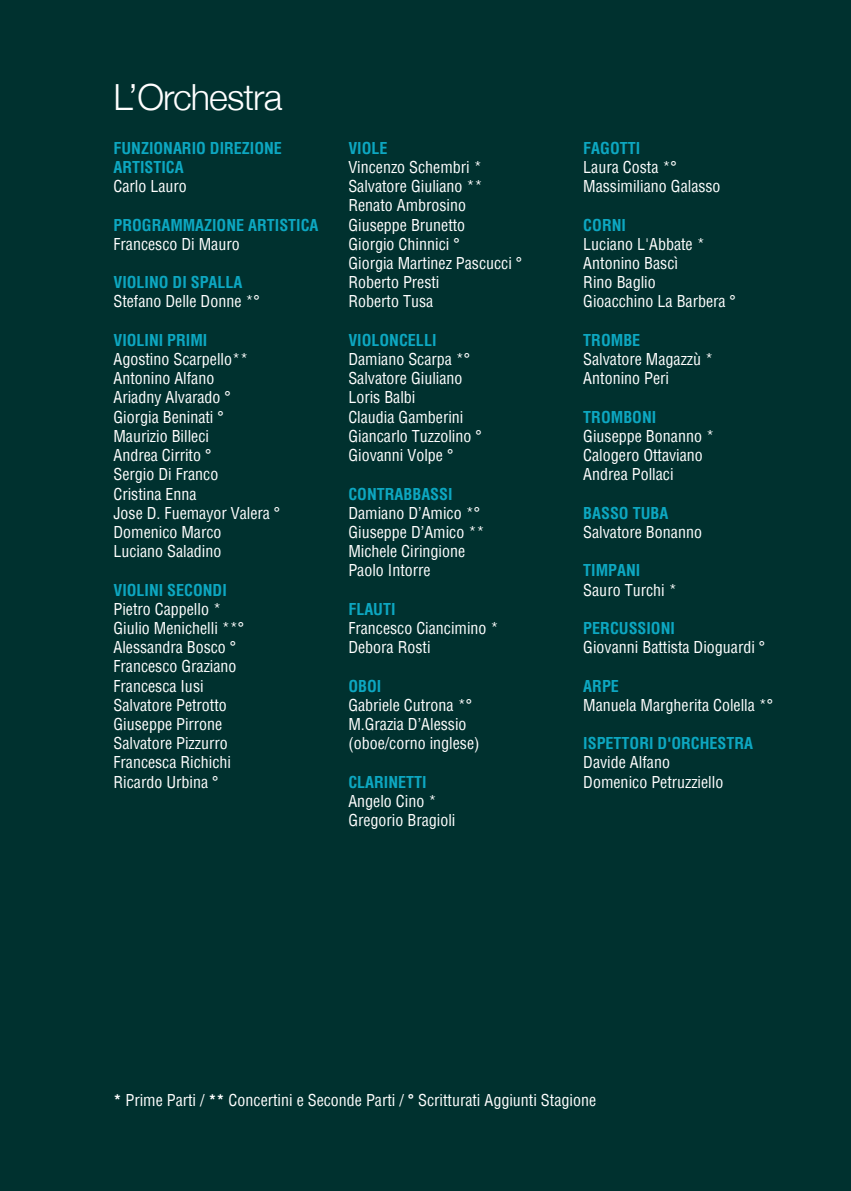
<style>
.page{position:relative;width:851px;height:1191px;background:#fff}
.page>*{position:absolute;margin:0;border:0;box-sizing:border-box;transform-origin:0 0}
.t1{font:300 36px "Helvetica Neue";letter-spacing:-.025em;color:#fff}
.t2{font:condensed 16px/19.2px "Helvetica";color:#fff}
.t3{font:700 condensed 16px/19.2px "Helvetica";color:#0da7c1}
.s1{font-weight:700}
</style>
<div class="page">
<div style="left:0;top:0;width:850px;height:1191px;background:#00312f"></div>
<h1 class="t1" style="left:113px;top:75px;width:170px">L’Orchestra</h1>
<p class="t3" style="left:113px;top:138px;width:170px">FUNZIONARIO DIREZIONE<br>ARTISTICA</p>
<p class="t2" style="left:113px;top:176px;width:75px">Carlo Lauro</p>
<p class="t3" style="left:113px;top:215px;width:206px">PROGRAMMAZIONE ARTISTICA</p>
<p class="t2" style="left:113px;top:234px;width:128px">Francesco Di Mauro</p>
<p class="t3" style="left:113px;top:272px;width:130px">VIOLINO DI SPALLA</p>
<p class="t2" style="left:113px;top:292px;width:148px">Stefano Delle Donne *°</p>
<p class="t3" style="left:113px;top:330px;width:95px">VIOLINI PRIMI</p>
<p class="t2" style="left:113px;top:349px;width:168px">Agostino Scarpello**<br>Antonino Alfano<br>Ariadny Alvarado °<br>Giorgia Beninati °<br>Maurizio Billeci<br>Andrea Cirrito °<br>Sergio Di Franco<br>Cristina Enna<br>Jose D. Fuemayor Valera °<br>Domenico Marco<br>Luciano Saladino</p>
<p class="t3" style="left:113px;top:580px;width:115px">VIOLINI SECONDI</p>
<p class="t2" style="left:113px;top:599px;width:132px">Pietro Cappello *<br>Giulio Menichelli **°<br>Alessandra Bosco °<br>Francesco Graziano<br>Francesca Iusi<br>Salvatore Petrotto<br>Giuseppe Pirrone<br>Salvatore Pizzurro<br>Francesca Richichi<br>Ricardo Urbina °</p>
<p class="t3" style="left:348px;top:138px;width:41px">VIOLE</p>
<p class="t2" style="left:348px;top:157px;width:175px">Vincenzo Schembri *<br>Salvatore Giuliano **<br>Renato Ambrosino<br>Giuseppe Brunetto<br>Giorgio Chinnici °<br>Giorgia Martinez Pascucci °<br>Roberto Presti<br>Roberto Tusa</p>
<p class="t3" style="left:348px;top:330px;width:90px">VIOLONCELLI</p>
<p class="t2" style="left:348px;top:349px;width:135px">Damiano Scarpa *°<br>Salvatore Giuliano<br>Loris Balbi<br>Claudia Gamberini<br>Giancarlo Tuzzolino °<br>Giovanni Volpe °</p>
<p class="t3" style="left:348px;top:484px;width:106px">CONTRABBASSI</p>
<p class="t2" style="left:348px;top:503px;width:137px">Damiano D’Amico *°<br>Giuseppe D’Amico **<br>Michele Ciringione<br>Paolo Intorre</p>
<p class="t3" style="left:348px;top:599px;width:49px">FLAUTI</p>
<p class="t2" style="left:348px;top:618px;width:152px">Francesco Ciancimino *<br>Debora Rosti</p>
<p class="t3" style="left:348px;top:676px;width:34px">OBOI</p>
<p class="t2" style="left:348px;top:695px;width:133px">Gabriele Cutrona *°<br>M.Grazia D’Alessio (oboe/corno inglese)</p>
<p class="t3" style="left:348px;top:772px;width:80px">CLARINETTI</p>
<p class="t2" style="left:348px;top:791px;width:109px">Angelo Cino *<br>Gregorio Bragioli</p>
<p class="t3" style="left:583px;top:138px;width:58px">FAGOTTI</p>
<p class="t2" style="left:583px;top:157px;width:139px">Laura Costa *°<br>Massimiliano Galasso</p>
<p class="t3" style="left:583px;top:215px;width:44px">CORNI</p>
<p class="t2" style="left:583px;top:234px;width:154px">Luciano L'Abbate *<br>Antonino Bascì<br>Rino Baglio<br>Gioacchino La Barbera °</p>
<p class="t3" style="left:583px;top:330px;width:58px">TROMBE</p>
<p class="t2" style="left:583px;top:349px;width:131px">Salvatore Magazzù *<br>Antonino Peri</p>
<p class="t3" style="left:583px;top:407px;width:74px">TROMBONI</p>
<p class="t2" style="left:583px;top:426px;width:132px">Giuseppe Bonanno *<br>Calogero Ottaviano<br>Andrea Pollaci</p>
<p class="t3" style="left:583px;top:503px;width:86px">BASSO TUBA</p>
<p class="t2" style="left:583px;top:522px;width:120px">Salvatore Bonanno</p>
<p class="t3" style="left:583px;top:560px;width:58px">TIMPANI</p>
<p class="t2" style="left:583px;top:580px;width:95px">Sauro Turchi *</p>
<p class="t3" style="left:583px;top:618px;width:93px">PERCUSSIONI</p>
<p class="t2" style="left:583px;top:637px;width:183px">Giovanni Battista Dioguardi °</p>
<p class="t3" style="left:583px;top:676px;width:37px">ARPE</p>
<p class="t2" style="left:583px;top:695px;width:191px">Manuela Margherita Colella *°</p>
<p class="t3" style="left:583px;top:733px;width:171px">ISPETTORI D'ORCHESTRA</p>
<p class="t2" style="left:583px;top:752px;width:141px">Davide Alfano<br>Domenico Petruzziello</p>
<p class="t2" style="left:113px;top:1090px;width:484px"><span class="s1">*</span> Prime Parti / <span class="s1">**</span> Concertini e Seconde Parti / <span class="s1">°</span> Scritturati Aggiunti Stagione</p>
</div>
